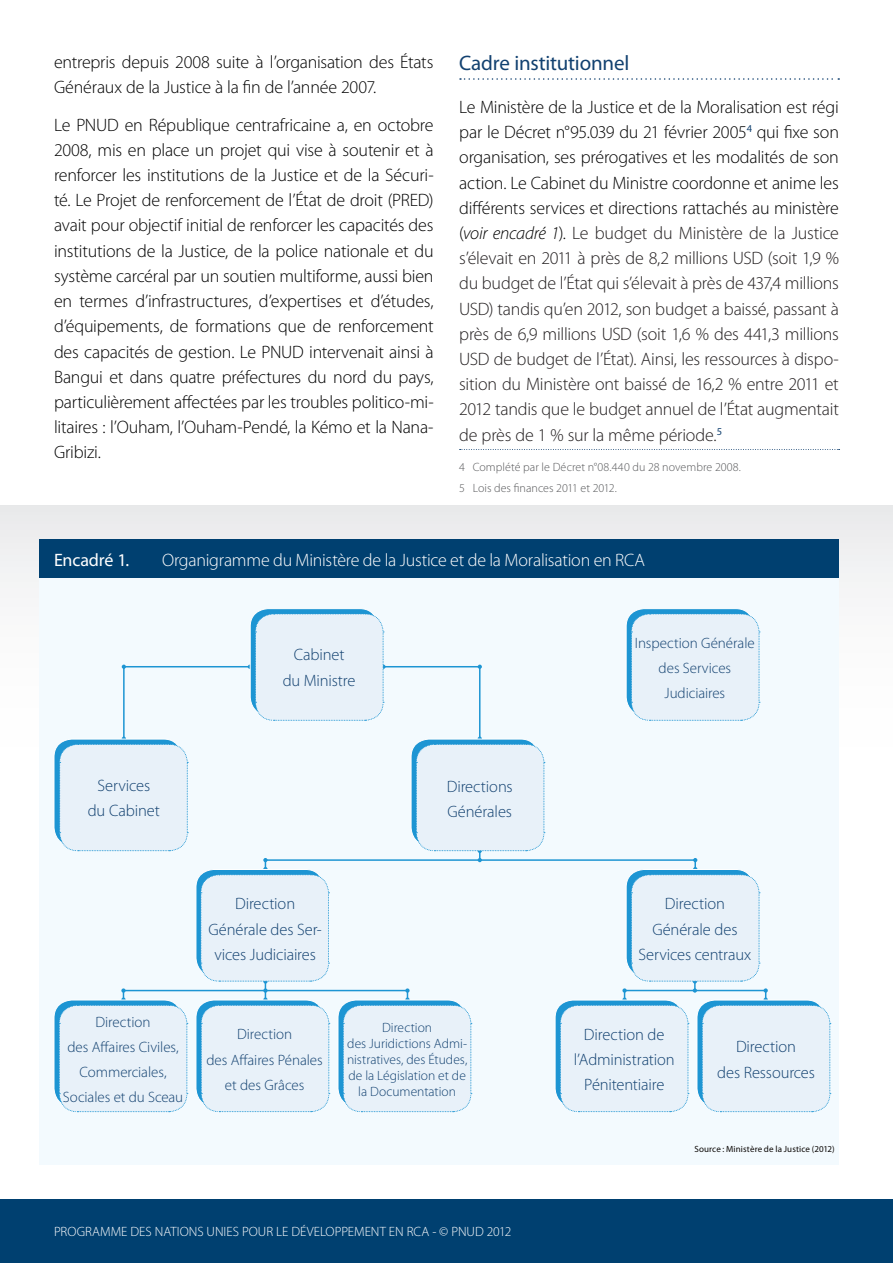
<style>
.page{position:relative;width:893px;height:1263px;background:#fff}
.page>*{position:absolute;margin:0;border:0;box-sizing:border-box;transform-origin:0 0}
.Body_copy{font:21px "Myriad Pro";letter-spacing:-.01em;color:#124170}
.t1{font:300 18px/25.2px "Myriad Pro";letter-spacing:-.015em;color:#000}
.t2{font:300 18px/25.2px "Myriad Pro";letter-spacing:-.01em;color:#231f20;text-align:justify}
.t3{font:300 18px "Myriad Pro";letter-spacing:-.015em;color:#fff}
.t4{font:18px "Myriad Pro";letter-spacing:-.01em;color:#fff}
.t5{font:300 16.5px/25.2px "Myriad Pro";letter-spacing:-.005em;color:#124170;text-align:center}
.t6{font:300 15px/25.2px "Myriad Pro";letter-spacing:-.005em;color:#124170;text-align:center}
.t7{font:300 13.5px/16.2px "Myriad Pro";color:#124170;text-align:center}
.t8{font:300 13.5px "Myriad Pro";color:#fff}
.t9{font:300 12px "Myriad Pro";letter-spacing:.005em;color:#57585a}
.t10{font:9px "Myriad Pro";letter-spacing:.015em;color:#0c0806}
.s1{color:#000}
.s2{font-style:italic;color:#000}
</style>
<div class="page">
<div style="left:0;top:505px;width:893px;height:758px;background:linear-gradient(to right,#f6f6f6,#f6f6f7)"></div>
<div style="left:0;top:1199px;width:893px;height:64px;background:#004070"></div>
<svg style="left:460px;top:78px;width:379px;height:2px"></svg>
<svg style="left:460px;top:449px;width:380px;height:1px"></svg>
<div style="left:40px;top:539px;width:799px;height:40px;background:#004070"></div>
<div style="left:40px;top:579px;width:799px;height:586px;background:#f3fafe"></div>
<hr style="left:479px;top:666px;width:1px;height:78px;background:#1d95d3">
<hr style="left:123px;top:666px;width:132px;height:1px;background:#1d95d3">
<hr style="left:123px;top:666px;width:2px;height:78px;background:#1d95d3">
<hr style="left:383px;top:666px;width:97px;height:1px;background:#1d95d3">
<hr style="left:123px;top:990px;width:284px;height:1px;background:#1d95d3">
<hr style="left:265px;top:859px;width:431px;height:2px;background:#1d95d3">
<svg style="left:478px;top:665px;width:4px;height:4px"></svg>
<div style="left:626px;top:609px;width:128px;height:106px;background:#1d95d3;border-radius:18px"></div>
<div style="left:626px;top:608px;width:128px;height:107px;border:1px solid #fff;border-radius:18px"></div>
<div style="left:250px;top:609px;width:128px;height:106px;background:#1d95d3;border-radius:18px"></div>
<div style="left:54px;top:1000px;width:128px;height:106px;background:#1d95d3;border-radius:18px"></div>
<div style="left:338px;top:1000px;width:128px;height:106px;background:#1d95d3;border-radius:18px"></div>
<div style="left:555px;top:1000px;width:128px;height:106px;background:#1d95d3;border-radius:18px"></div>
<div style="left:54px;top:739px;width:128px;height:106px;background:#1d95d3;border-radius:18px"></div>
<div style="left:411px;top:739px;width:128px;height:106px;background:#1d95d3;border-radius:18px"></div>
<svg style="left:248px;top:613px;width:138px;height:108px"></svg>
<svg style="left:59px;top:736px;width:129px;height:115px"></svg>
<svg style="left:631px;top:613px;width:129px;height:108px"></svg>
<svg style="left:560px;top:858px;width:271px;height:254px"></svg>
<svg style="left:343px;top:988px;width:129px;height:124px"></svg>
<svg style="left:59px;top:988px;width:129px;height:124px"></svg>
<svg style="left:416px;top:736px;width:129px;height:126px"></svg>
<svg style="left:200px;top:858px;width:130px;height:254px"></svg>
<p class="t1" style="left:54px;top:49px;width:381px">entrepris depuis 2008 suite à l’organisation des États<br>Généraux de la Justice à la fin de l’année 2007.</p>
<p class="t1" style="left:54px;top:112px;width:381px;text-align:justify">Le PNUD en République centrafricaine a, en octobre 2008, mis en place un projet qui vise à soutenir et à renforcer les institutions de la Justice et de la Sécuri&shy;té. Le Projet de renforcement de l’État de droit (PRED) avait pour objectif initial de renforcer les capacités des institutions de la Justice, de la police nationale et du système carcéral par un soutien multiforme, aussi bien en termes d’infrastructures, d’expertises et d’études, d’équipements, de formations que de renforcement des capacités de gestion. Le PNUD intervenait ainsi à Bangui et dans quatre préfectures du nord du pays, particulièrement affectées par les troubles politico-mi&shy;litaires : l’Ouham, l’Ouham-Pendé, la Kémo et la Nana-Gribizi.</p>
<p class="Body_copy" style="left:459px;top:50px;width:172px">Cadre institutionnel</p>
<p class="t2" style="left:459px;top:94px;width:381px"><span class="s1">Le Ministère de la Justice et de la Moralisation est régi par le Décret n°95.039 du 21 février 2005</span><sup>4</sup> <span class="s1">qui fixe son organisation, ses prérogatives et les modalités de son action. Le Cabinet du Ministre coordonne et anime les différents services et directions rattachés au ministère (</span><span class="s2">voir encadré 1</span><span class="s1">).</span> Le budget du Ministère de la Justice s’élevait en 2011 à près de 8,2 millions USD (soit 1,9 % du budget de l’État qui s’élevait à près de 437,4 millions USD) tandis qu’en 2012, son budget a baissé, passant à près de 6,9 millions USD (soit 1,6 % des 441,3 millions USD de budget de l’État). Ainsi, les ressources à dispo&shy;sition du Ministère ont baissé de 16,2 % entre 2011 et 2012 tandis que le budget annuel de l’État augmentait de près de 1 % sur la même période.<sup>5</sup></p>
<p class="t9" style="left:459px;top:459px;width:283px">4 Complété par le Décret n°08.440 du 28 novembre 2008.</p>
<p class="t9" style="left:459px;top:481px;width:159px">5 Lois des finances 2011 et 2012.</p>
<p class="t4" style="left:54px;top:549px;width:77px">Encadré 1.</p>
<p class="t3" style="left:162px;top:549px;width:484px">Organigramme du Ministère de la Justice et de la Moralisation en RCA</p>
<p class="t5" style="left:283px;top:642px;width:74px">Cabinet<br>du Ministre</p>
<p class="t5" style="left:88px;top:773px;width:73px">Services du Cabinet</p>
<p class="t5" style="left:447px;top:773px;width:67px;text-align:left">Directions<br>Générales</p>
<p class="t6" style="left:63px;top:1009px;width:122px">Direction<br>des Affaires Civiles,<br>Commerciales,<br>Sociales et du Sceau</p>
<p class="t5" style="left:208px;top:891px;width:115px">Direction<br>Générale des Ser&shy;vices Judiciaires</p>
<p class="t6" style="left:206px;top:1021px;width:118px">Direction<br>des Affaires Pénales et des Grâces</p>
<p class="t7" style="left:347px;top:1019px;width:122px">Direction<br>des Juridictions Admi&shy;nistratives, des Études, de la Législation et de la Documentation</p>
<p class="t8" style="left:54px;top:1223px;width:459px">PROGRAMME DES NATIONS UNIES POUR LE DÉVELOPPEMENT EN RCA - © PNUD 2012</p>
<p class="t6" style="left:635px;top:630px;width:121px">Inspection Générale des Services<br>Judiciaires</p>
<p class="t5" style="left:665px;top:891px;width:62px">Direction</p>
<p class="t5" style="left:652px;top:916px;width:87px">Générale des</p>
<p class="t5" style="left:639px;top:941px;width:114px">Services centraux</p>
<p class="t5" style="left:574px;top:1021px;width:102px">Direction de l’Administration<br>Pénitentiaire</p>
<p class="t5" style="left:717px;top:1034px;width:99px">Direction<br>des Ressources</p>
<p class="t10" style="left:694px;top:1143px;width:142px">Source : Ministère de la Justice (2012)</p>
</div>
